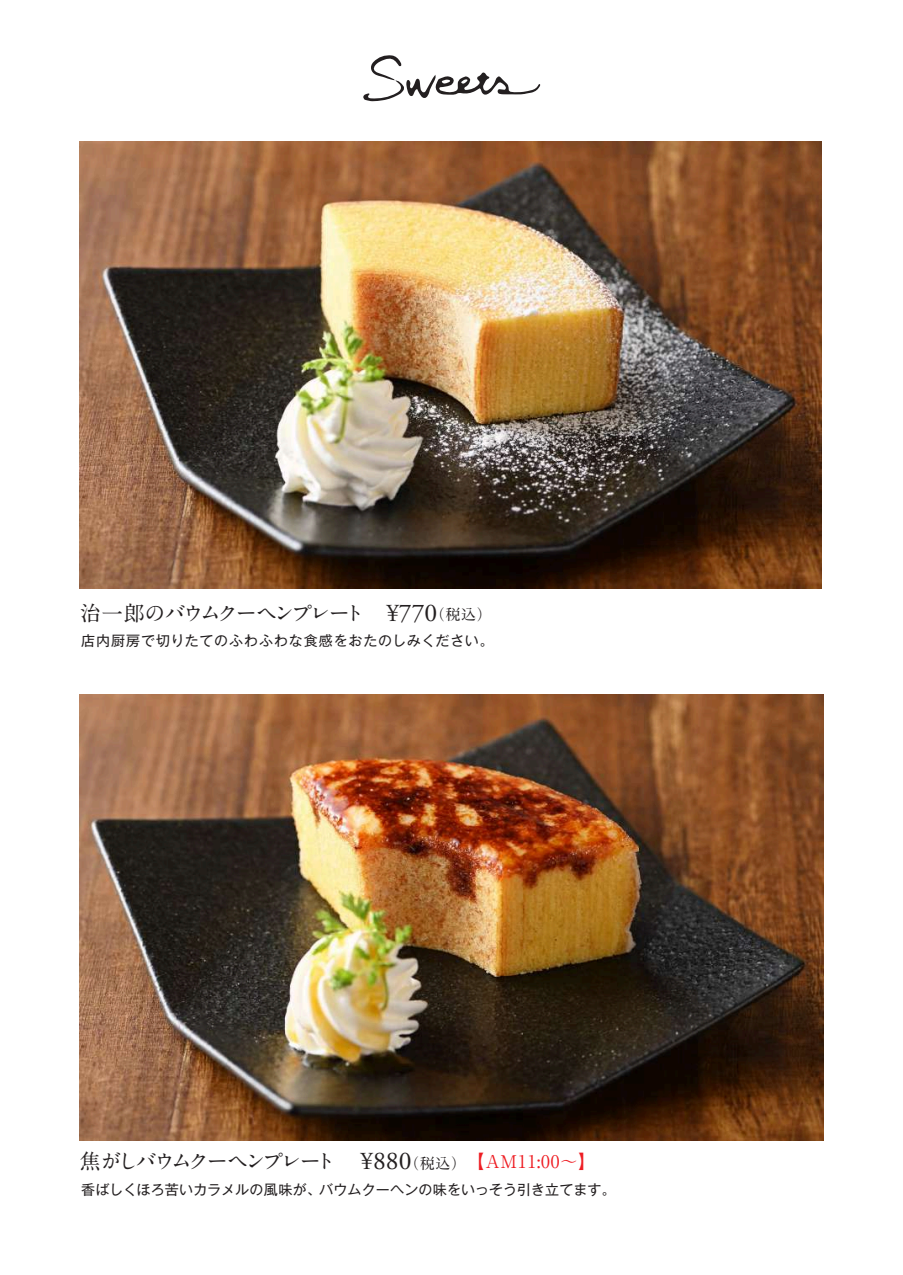
<style>
.page{position:relative;width:903px;height:1275px;background:#fff}
.page>*{position:absolute;margin:0;border:0;box-sizing:border-box;transform-origin:0 0}
.t1{font:700 21px "A1 Mincho Std";letter-spacing:-.14em;color:#231f20}
.t2{font:700 21px "A1 Mincho Std";letter-spacing:-.11em;color:#231f20}
.t3{font:14px "Gothic MB101 Pro";letter-spacing:.025em;color:#231f20}
.t4{font:14px "Gothic MB101 Pro";letter-spacing:.055em;color:#231f20}
.s1{font-family:"Adobe Garamond Pro";font-weight:400;font-size:25.55px}
.s2{font-size:14.88px}
.s3{font-size:17.5px;color:#ee1d23}
</style>
<div class="page">
<img style="left:80px;top:142px;width:742px;height:446px">
<img style="left:80px;top:694px;width:743px;height:447px">
<svg style="left:363px;top:55px;width:177px;height:46px"></svg>
<h1 class="t2" style="left:80px;top:596px;width:414px">治一郎のバウムクーヘンプレート <span class="s1">¥770</span><span class="s2">（税込）</span></h1>
<p class="t4" style="left:81px;top:629px;width:414px">店内厨房で切りたてのふわふわな食感をおたのしみください。</p>
<h1 class="t1" style="left:80px;top:1144px;width:517px">焦がしバウムクーヘンプレート <span class="s1">¥880</span><span class="s2">（税込）</span><span class="s3">【AM11:00～】</span></h1>
<p class="t3" style="left:81px;top:1178px;width:536px">香ばしくほろ苦いカラメルの風味が、バウムクーヘンの味をいっそう引き立てます。</p>
</div>
